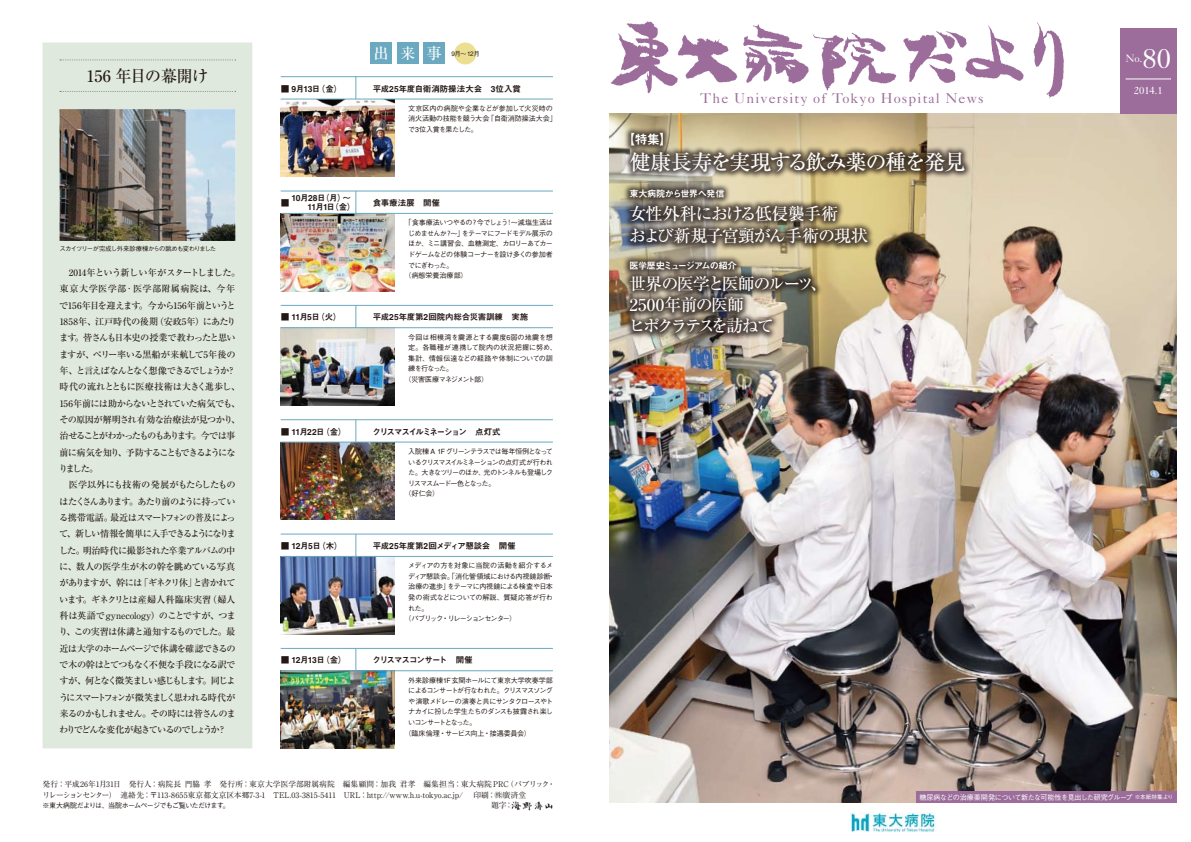
<style>
.page{position:relative;width:1191px;height:842px;background:#fff}
.page>*{position:absolute;margin:0;border:0;box-sizing:border-box;transform-origin:0 0}
.t1{font:28.3px "Caslon Five Forty";color:#fff}
.t2{font:500 21.3px "Ryumin";letter-spacing:-.07em;color:#fff}
.t3{font:500 17px/21.3px "Ryumin";letter-spacing:-.075em;color:#fff}
.t4{font:500 17px/22.7px "Ryumin";letter-spacing:-.055em;color:#fff}
.t5{font:500 16.3px "Ryumin";letter-spacing:-.025em;color:#231815}
.t6{font:500 15.3px "Ryumin";color:#fff}
.t7{font:14.2px "Caslon Five Forty";letter-spacing:.08em;color:#9c6d9b}
.t8{font:12.8px "Midashi Go MB31";color:#fff}
.t9{font:10.6px "Caslon Five Forty";color:#fff}
.t10{font:500 9.2px/16.3px "Ryumin";letter-spacing:-.085em;color:#231815}
.t11{font:9.2px "Midashi Go MB31";letter-spacing:-.115em;color:#fff}
.t12{font:9.2px "Midashi Go MB31";letter-spacing:-.045em;color:#fff}
.t13{font:8.5px "Midashi Go MB31";letter-spacing:-.05em;color:#231815}
.t14{font:8.5px "Midashi Go MB31";letter-spacing:-.02em;color:#231815}
.t15{font:8.5px "Midashi Go MB31";letter-spacing:-.005em;color:#231815}
.t16{font:8.5px/9.2px "Midashi Go MB31";letter-spacing:-.07em;color:#231815}
.t17{font:8.5px "Midashi Go MB31";letter-spacing:-.145em;color:#231815}
.t18{font:8.5px "Midashi Go MB31";letter-spacing:-.12em;color:#231815}
.t19{font:7.8px/10.6px "Ryumin";color:#231815}
.t20{font:500 7.1px "Gothic BBB";letter-spacing:-.07em;color:#231815}
.t21{font:500 7.1px/10.6px "Gothic BBB";letter-spacing:-.02em;color:#231815}
.t22{font:500 7.1px "Gothic BBB";letter-spacing:-.015em;color:#231815}
.t23{font:500 7.1px "Gothic BBB";letter-spacing:-.095em;color:#231815}
.t24{font:500 7.1px "Gothic BBB";letter-spacing:-.025em;color:#231815}
.t25{font:500 7.1px "Gothic BBB";letter-spacing:-.135em;color:#231815}
.t26{font:500 7.1px "Gothic BBB";letter-spacing:-.05em;color:#fff}
.t27{font:500 7.1px "Gothic BBB";letter-spacing:-.11em;color:#231815}
.t28{font:500 7.1px "Gothic BBB";letter-spacing:-.1em;color:#231815}
.t29{font:500 7.1px "Gothic BBB";letter-spacing:-.115em;color:#231815}
.t30{font:500 7.1px "Gothic BBB";letter-spacing:-.125em;color:#231815}
.t31{font:500 7.1px "Gothic BBB";letter-spacing:.015em;color:#231815}
.t32{font:500 7.1px "Gothic BBB";letter-spacing:-.04em;color:#231815}
.t33{font:500 7.1px "Gothic BBB";letter-spacing:-.145em;color:#231815}
.t34{font:500 7.1px "Gothic BBB";letter-spacing:-.105em;color:#231815}
.t35{font:500 7.1px "Gothic BBB";letter-spacing:-.155em;color:#231815}
.t36{font:500 6.4px "Gothic BBB";letter-spacing:-.095em;color:#231815}
.s1{font-size:5.7px}
</style>
<div class="page">
<div style="left:43px;top:43px;width:209px;height:705px;background:#e0e9de"></div>
<img style="left:609px;top:113px;width:567px;height:689px">
<img style="left:610px;top:20px;width:454px;height:78px">
<div style="left:1120px;top:28px;width:56px;height:85px;background:#9c6d9b"></div>
<hr style="left:1125px;top:79px;width:46px;height:1px;background:#fff">
<img style="left:849px;top:813px;width:87px;height:19px">
<div style="left:621px;top:125px;width:350px;height:216px;background:#231815;opacity:.75"></div>
<img style="left:511px;top:801px;width:42px;height:9px">
<div style="left:370px;top:43px;width:21px;height:21px;background:#6aa9c0"></div>
<div style="left:397px;top:43px;width:21px;height:21px;background:#6aa9c0"></div>
<div style="left:423px;top:43px;width:22px;height:21px;background:#6aa9c0"></div>
<div style="left:454px;top:43px;width:22px;height:21px;background:#ecdf92;border-radius:50%"></div>
<div style="left:916px;top:791px;width:260px;height:11px;background:#9c6d9b"></div>
<img style="left:60px;top:109px;width:175px;height:132px">
<img style="left:281px;top:100px;width:113px;height:77px">
<img style="left:281px;top:214px;width:113px;height:77px">
<img style="left:281px;top:329px;width:113px;height:76px">
<img style="left:281px;top:443px;width:113px;height:77px">
<img style="left:281px;top:557px;width:113px;height:77px">
<img style="left:281px;top:672px;width:113px;height:76px">
<hr style="left:281px;top:99px;width:272px;height:1px;background:#6aa9c0">
<hr style="left:281px;top:77px;width:272px;height:1px;background:#6aa9c0">
<svg style="left:356px;top:77px;width:1px;height:22px"></svg>
<hr style="left:281px;top:213px;width:272px;height:1px;background:#6aa9c0">
<hr style="left:281px;top:191px;width:272px;height:1px;background:#6aa9c0">
<svg style="left:356px;top:191px;width:1px;height:22px"></svg>
<hr style="left:281px;top:328px;width:272px;height:1px;background:#6aa9c0">
<hr style="left:281px;top:305px;width:272px;height:1px;background:#6aa9c0">
<svg style="left:356px;top:305px;width:1px;height:23px"></svg>
<hr style="left:281px;top:442px;width:272px;height:1px;background:#6aa9c0">
<hr style="left:281px;top:419px;width:272px;height:1px;background:#6aa9c0">
<svg style="left:356px;top:420px;width:1px;height:22px"></svg>
<hr style="left:281px;top:556px;width:272px;height:1px;background:#6aa9c0">
<hr style="left:281px;top:534px;width:272px;height:1px;background:#6aa9c0">
<svg style="left:356px;top:534px;width:1px;height:22px"></svg>
<hr style="left:281px;top:671px;width:272px;height:1px;background:#6aa9c0">
<hr style="left:281px;top:648px;width:272px;height:1px;background:#6aa9c0">
<svg style="left:356px;top:649px;width:1px;height:22px"></svg>
<svg style="left:60px;top:60px;width:176px;height:1px"></svg>
<svg style="left:60px;top:91px;width:176px;height:1px"></svg>
<h3 class="t5" style="left:87px;top:66px;width:123px">156 年目の幕開け</h3>
<p class="t36" style="left:59px;top:245px;width:158px">スカイツリーが完成し外来診療棟からの眺めも変わりました</p>
<p class="t10" style="left:59px;top:264px;width:183px">　2014年という新しい年がスタートしました。東京大学医学部・医学部附属病院は、今年で156年目を迎えます。今から156年前というと<br>1858年、江戸時代の後期（安政5年）にあたります。皆さんも日本史の授業で教わったと思いますが、ペリー率いる黒船が来航して5年後の年、と言えばなんとなく想像できるでしょうか？時代の流れとともに医療技術は大きく進歩し、<br>156年前には助からないとされていた病気でも、その原因が解明され有効な治療法が見つかり、治せることがわかったものもあります。今では事前に病気を知り、予防することもできるようになりました。<br>　医学以外にも技術の発展がもたらしたものはたくさんあります。あたり前のように持っている携帯電話。最近はスマートフォンの普及によって、新しい情報を簡単に入手できるようになりました。明治時代に撮影された卒業アルバムの中に、数人の医学生が木の幹を眺めている写真がありますが、幹には「ギネクリ休」と書かれています。ギネクリとは産婦人科臨床実習（婦人科は英語でgynecology）のことですが、つまり、この実習は休講と通知するものでした。最近は大学のホームページで休講を確認できるので木の幹はとてつもなく不便な手段になる訳ですが、何となく微笑ましい感じもします。同じようにスマートフォンが微笑ましく思われる時代が来るのかもしれません。その時には皆さんのまわりでどんな変化が起きているのでしょうか？</p>
<h3 class="t6" style="left:373px;top:44px;width:70px">出 来 事</h3>
<p class="t36" style="left:451px;top:50px;width:30px">9月～ 12月</p>
<p class="t13" style="left:281px;top:83px;width:63px">■ 9月13日（金）</p>
<p class="t15" style="left:373px;top:83px;width:150px">平成25年度自衛消防操法大会　3位入賞</p>
<p class="t21" style="left:408px;top:103px;width:150px">文京区内の病院や企業などが参加して火災時の消火活動の技能を競う大会「自衛消防操法大会」で3位入賞を果たした。</p>
<p class="t16" style="left:307px;top:193px;width:49px;text-indent:-16px">10月28日（月）〜<br>11月1日（金）</p>
<p class="t13" style="left:281px;top:198px;width:10px">■</p>
<p class="t13" style="left:373px;top:198px;width:69px">食事療法展　開催</p>
<p class="t20" style="left:405px;top:218px;width:150px">「食事療法いつやるの？今でしょう！～減塩生活は</p>
<p class="t28" style="left:408px;top:229px;width:146px">じめませんか？～」をテーマにフードモデル展示の</p>
<p class="t23" style="left:408px;top:240px;width:146px">ほか、ミニ講習会、血糖測定、カロリーあてカー</p>
<p class="t20" style="left:408px;top:250px;width:146px">ドゲームなどの体験コーナーを設け多くの参加者</p>
<p class="t20" style="left:408px;top:261px;width:46px">でにぎわった。</p>
<p class="t22" style="left:405px;top:272px;width:64px">（病態栄養治療部）</p>
<p class="t13" style="left:281px;top:312px;width:62px">■ 11月5日（火）</p>
<p class="t14" style="left:373px;top:312px;width:157px">平成25年度第2回院内総合災害訓練　実施</p>
<p class="t22" style="left:408px;top:333px;width:146px">今回は相模湾を震源とする震度6弱の地震を想</p>
<p class="t31" style="left:408px;top:343px;width:150px">定。各職種が連携して院内の状況把握に努め、</p>
<p class="t22" style="left:408px;top:354px;width:146px">集計、情報伝達などの経路や体制についての訓</p>
<p class="t20" style="left:408px;top:365px;width:46px">練を行なった。</p>
<p class="t34" style="left:405px;top:375px;width:85px">（災害医療マネジメント部）</p>
<p class="t13" style="left:281px;top:426px;width:67px">■ 11月22日（金）</p>
<p class="t17" style="left:373px;top:426px;width:129px">クリスマスイルミネーション　点灯式</p>
<p class="t23" style="left:408px;top:447px;width:146px">入院棟 A 1Fグリーンテラスでは毎年恒例となって</p>
<p class="t25" style="left:408px;top:458px;width:146px">いるクリスマスイルミネーションの点灯式が行われ</p>
<p class="t29" style="left:408px;top:468px;width:146px">た。大きなツリーのほか、光のトンネルも登場しク</p>
<p class="t33" style="left:408px;top:479px;width:89px">リスマスムード一色となった。</p>
<p class="t20" style="left:405px;top:490px;width:36px">（好仁会）</p>
<p class="t13" style="left:281px;top:541px;width:63px">■ 12月5日（木）</p>
<p class="t13" style="left:373px;top:541px;width:145px">平成25年度第2回メディア懇談会　開催</p>
<p class="t21" style="left:408px;top:560px;width:146px">メディアの方を対象に当院の活動を紹介するメ</p>
<p class="t24" style="left:408px;top:572px;width:148px">ディア懇談会。「消化管領域における内視鏡診断・</p>
<p class="t20" style="left:408px;top:583px;width:146px">治療の進歩」をテーマに内視鏡による検査や日本</p>
<p class="t21" style="left:408px;top:592px;width:146px">発の術式などについての解説、質疑応答が行わ</p>
<p class="t20" style="left:408px;top:604px;width:22px">れた。</p>
<p class="t25" style="left:405px;top:615px;width:113px">（パブリック・リレーションセンター）</p>
<p class="t13" style="left:281px;top:655px;width:67px">■ 12月13日（金）</p>
<p class="t18" style="left:373px;top:655px;width:101px">クリスマスコンサート　開催</p>
<p class="t24" style="left:408px;top:676px;width:146px">外来診療棟1F 玄関ホールにて東京大学吹奏学部</p>
<p class="t30" style="left:408px;top:686px;width:146px">によるコンサートが行なわれた。クリスマスソング</p>
<p class="t20" style="left:408px;top:697px;width:146px">や演歌メドレーの演奏と共にサンタクロースやト</p>
<p class="t20" style="left:408px;top:708px;width:146px">ナカイに扮した学生たちのダンスも披露され楽し</p>
<p class="t35" style="left:408px;top:718px;width:70px">いコンサートとなった。</p>
<p class="t32" style="left:405px;top:729px;width:128px">（臨床倫理・サービス向上・接遇委員会）</p>
<p class="t19" style="left:43px;top:779px;width:514px">発行：平成26年1月31日　発行人：病院長 門脇 孝　発行所：東京大学医学部附属病院　編集顧問：加我 君孝　編集担当：東大病院 PRC（パブリック・リレーションセンター）　連絡先：〒113-8655東京都文京区本郷7-3-1　TEL.03-3815-5411　URL：http://www.h.u-tokyo.ac.jp/ 　印刷：㈱廣済堂</p>
<p class="t27" style="left:43px;top:801px;width:189px">※東大病院だよりは、当院ホームページでもご覧いただけます。</p>
<p class="t19" style="left:491px;top:800px;width:23px">題字：</p>
<h3 class="t7" style="left:700px;top:89px;width:285px">The University of Tokyo Hospital News</h3>
<h3 class="t8" style="left:622px;top:132px;width:50px">【特集】</h3>
<h2 class="t2" style="left:629px;top:150px;width:338px">健康長寿を実現する飲み薬の種を発見</h2>
<p class="t12" style="left:629px;top:188px;width:97px">東大病院から世界へ発信</p>
<h3 class="t4" style="left:629px;top:202px;width:240px">女性外科における低侵襲手術<br>および新規子宮頸がん手術の現状</h3>
<p class="t11" style="left:629px;top:260px;width:109px">医学歴史ミュージアムの紹介</p>
<h3 class="t3" style="left:629px;top:273px;width:200px">世界の医学と医師のルーツ、<br>2500年前の医師<br>ヒポクラテスを訪ねて</h3>
<p class="t9" style="left:1125px;top:52px;width:18px">No.</p>
<h1 class="t1" style="left:1142px;top:42px;width:30px">80</h1>
<p class="t9" style="left:1133px;top:84px;width:31px">2014.1</p>
<p class="t26" style="left:919px;top:793px;width:255px">糖尿病などの治療薬開発について新たな可能性を見出した研究グループ <span class="s1">※本紙特集より</span></p>
</div>
